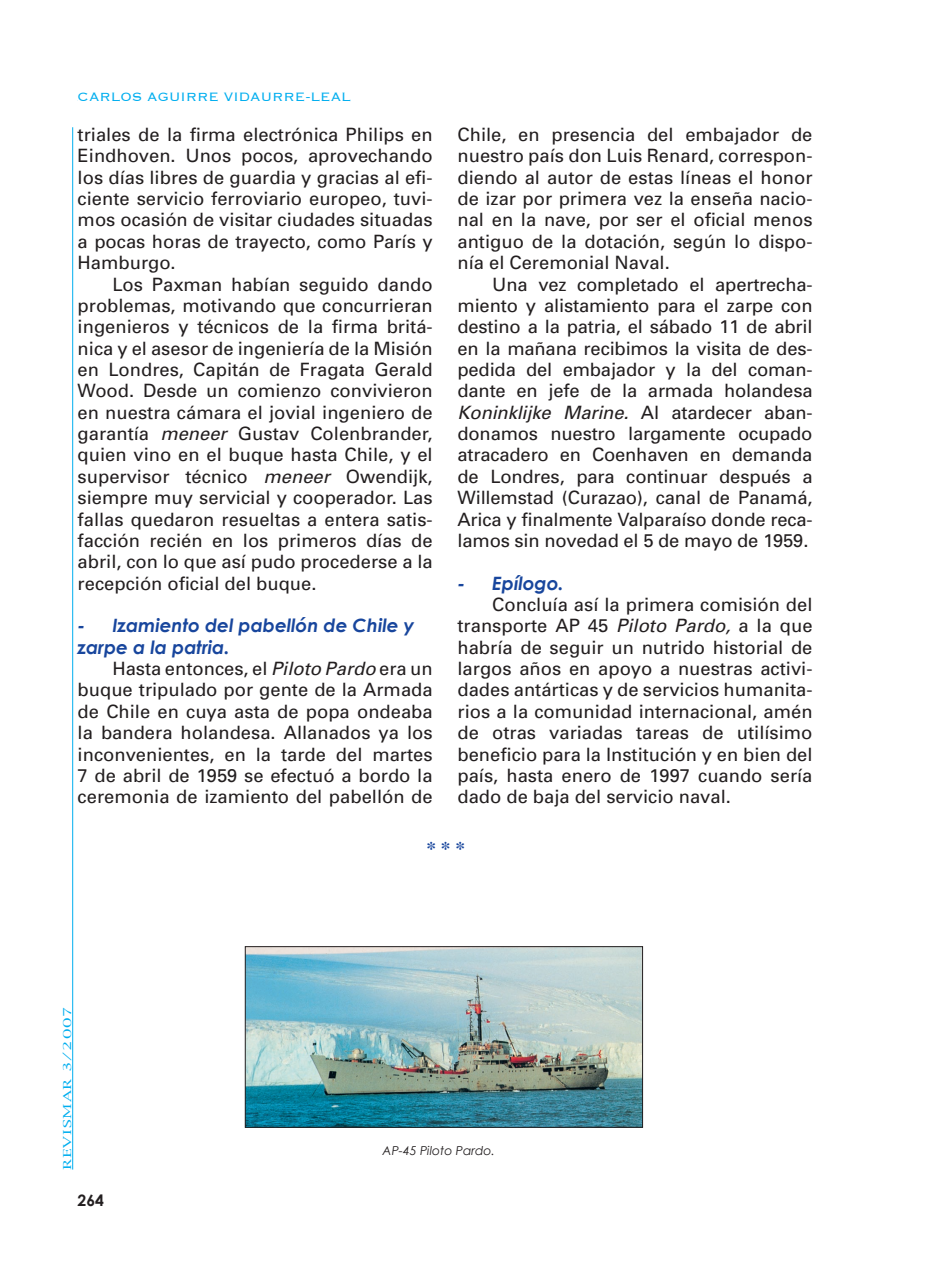
<style>
.page{position:relative;width:925px;height:1272px;background:#fff}
.page>*{position:absolute;margin:0;border:0;box-sizing:border-box;transform-origin:0 0}
.t1{font:700 19.25px "Times";color:#18469d}
.t2{font:18.38px/21.3px "Univers";color:#231f20;text-align:justify}
.t3{font:italic 700 18.38px/21.3px "Century Gothic";color:#18469d}
.t4{font:300 15.75px "Copperplate";color:#00aeef}
.t5{font:700 15.75px "Century Gothic";color:#231f20}
.t6{font:italic 12.25px "Century Gothic";color:#231f20}
.t7{font:10.5px "New York";letter-spacing:.05em;color:#00aeef;scale:1.5 1}
.s1{font-style:italic}
</style>
<div class="page">
<hr style="left:72px;top:127px;width:1px;height:1042px;background:#00aeef">
<img style="left:247px;top:948px;width:393px;height:177px">
<div style="left:245px;top:946px;width:397px;height:181px;border:1px solid #231f20"></div>
<p class="t4" style="left:78px;top:87px;width:141px">AUTOR ARTÍCULO</p>
<p class="t4" style="left:78px;top:87px;width:274px">CARLOS AGUIRRE VIDAURRE-LEAL</p>
<p class="t2" style="left:78px;top:124px;width:356px">triales de la firma electrónica Philips en Eindhoven. Unos pocos, aprovechando los días libres de guardia y gracias al efi&shy;ciente servicio ferroviario europeo, tuvi&shy;mos ocasión de visitar ciudades situadas a pocas horas de trayecto, como París y Hamburgo.</p>
<p class="t2" style="left:78px;top:273px;width:356px;text-indent:35px">Los Paxman habían seguido dando problemas, motivando que concurrieran ingenieros y técnicos de la firma britá&shy;nica y el asesor de ingeniería de la Misión en Londres, Capitán de Fragata Gerald Wood. Desde un comienzo convivieron en nuestra cámara el jovial ingeniero de garantía <span class="s1">meneer</span> Gustav Colenbrander, quien vino en el buque hasta Chile, y el supervisor técnico <span class="s1">meneer</span> Owendijk, siempre muy servicial y cooperador. Las fallas quedaron resueltas a entera satis&shy;facción recién en los primeros días de abril, con lo que así pudo procederse a la recepción oficial del buque.</p>
<p class="t3" style="left:78px;top:614px;width:338px">- Izamiento del pabellón de Chile y zarpe a la patria.</p>
<p class="t2" style="left:78px;top:658px;width:356px;text-indent:35px">Hasta entonces, el <span class="s1">Piloto Pardo</span> era un buque tripulado por gente de la Armada de Chile en cuya asta de popa ondeaba la bandera holandesa. Allanados ya los inconvenientes, en la tarde del martes 7 de abril de 1959 se efectuó a bordo la ceremonia de izamiento del pabellón de</p>
<p class="t2" style="left:457px;top:124px;width:356px">Chile, en presencia del embajador de nuestro país don Luis Renard, correspon&shy;diendo al autor de estas líneas el honor de izar por primera vez la enseña nacio&shy;nal en la nave, por ser el oficial menos antiguo de la dotación, según lo dispo&shy;nía el Ceremonial Naval.</p>
<p class="t2" style="left:457px;top:273px;width:356px;text-indent:35px">Una vez completado el apertrecha&shy;miento y alistamiento para el zarpe con destino a la patria, el sábado 11 de abril en la mañana recibimos la visita de des&shy;pedida del embajador y la del coman&shy;dante en jefe de la armada holandesa <span class="s1">Koninklijke Marine.</span> Al atardecer aban&shy;donamos nuestro largamente ocupado atracadero en Coenhaven en demanda de Londres, para continuar después a Willemstad (Curazao), canal de Panamá, Arica y finalmente Valparaíso donde reca&shy;lamos sin novedad el 5 de mayo de 1959.</p>
<p class="t3" style="left:457px;top:571px;width:108px">- Epílogo.</p>
<p class="t2" style="left:457px;top:594px;width:356px;text-indent:35px">Concluía así la primera comisión del transporte AP 45 <span class="s1">Piloto Pardo,</span> a la que habría de seguir un nutrido historial de largos años en apoyo a nuestras activi&shy;dades antárticas y de servicios humanita&shy;rios a la comunidad internacional, amén de otras variadas tareas de utilísimo beneficio para la Institución y en bien del país, hasta enero de 1997 cuando sería dado de baja del servicio naval.</p>
<p class="t7" style="left:61px;top:1169px;width:110px;rotate:-90deg">REVISMAR 3/2007</p>
<p class="t5" style="left:78px;top:1190px;width:28px">264</p>
<p class="t1" style="left:426px;top:830px;width:40px">* * *</p>
<p class="t6" style="left:382px;top:1142px;width:114px">AP-45 Piloto Pardo.</p>
</div>
